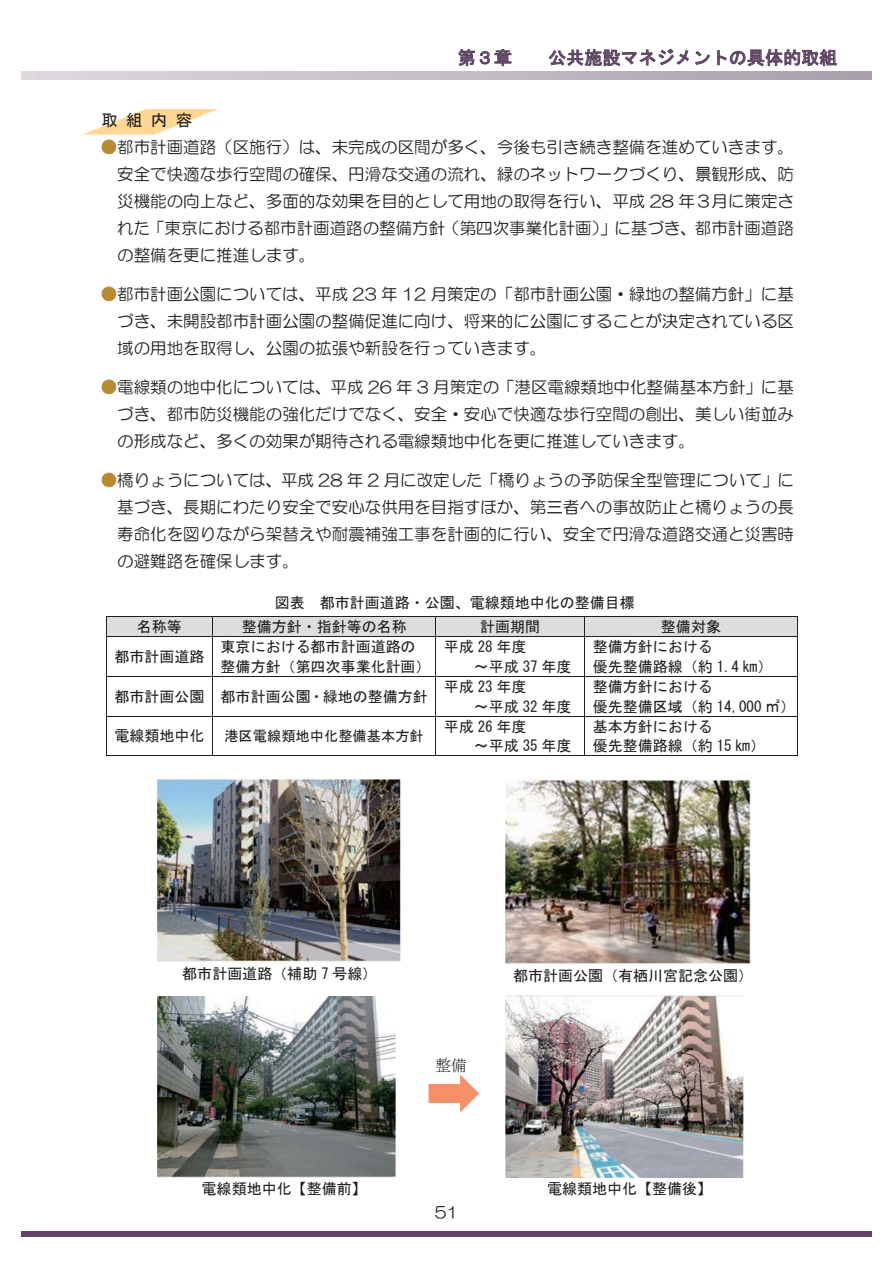
<style>
.page{position:relative;width:893px;height:1263px;background:#fff}
.page>*{position:absolute;margin:0;border:0;box-sizing:border-box;transform-origin:0 0}
.t1{font:18px "MS Gothic";letter-spacing:.005em;color:#5f4665}
.t2{font:16.5px/27px "HG Maru Gothic MPRO";color:#231f20;text-align:justify}
.t3{font:16.5px "MS Gothic";color:#231f20}
.t4{font:15.75px "HG Maru Gothic MPRO";color:#231f20}
.t5{font:15.75px "MS Mincho";color:#231f20}
.t6{font:15px/19.5px "MS Gothic";color:#231f20}
.t7{font:14.25px "MS Gothic";color:#231f20}
.s1{color:#b98a32}
</style>
<div class="page">
<img style="left:83px;top:109px;width:135px;height:26px">
<svg style="left:102px;top:140px;width:14px;height:14px"></svg>
<svg style="left:102px;top:287px;width:14px;height:14px"></svg>
<svg style="left:102px;top:380px;width:14px;height:14px"></svg>
<svg style="left:102px;top:473px;width:14px;height:14px"></svg>
<div style="left:107px;top:617px;width:105px;height:20px;background:#dcdddf"></div>
<div style="left:213px;top:617px;width:222px;height:20px;background:#dcdddf"></div>
<div style="left:436px;top:617px;width:148px;height:20px;background:#dcdddf"></div>
<div style="left:585px;top:617px;width:212px;height:20px;background:#dcdddf"></div>
<hr style="left:107px;top:616px;width:105px;height:1px;background:#231f20">
<hr style="left:213px;top:616px;width:222px;height:1px;background:#231f20">
<hr style="left:436px;top:616px;width:148px;height:1px;background:#231f20">
<hr style="left:585px;top:616px;width:212px;height:1px;background:#231f20">
<svg style="left:106px;top:616px;width:1px;height:21px"></svg>
<hr style="left:107px;top:637px;width:105px;height:1px;background:#231f20">
<svg style="left:212px;top:616px;width:1px;height:21px"></svg>
<hr style="left:213px;top:637px;width:222px;height:1px;background:#231f20">
<svg style="left:435px;top:616px;width:1px;height:21px"></svg>
<hr style="left:436px;top:637px;width:148px;height:1px;background:#231f20">
<svg style="left:584px;top:616px;width:1px;height:21px"></svg>
<hr style="left:585px;top:637px;width:212px;height:1px;background:#231f20">
<svg style="left:797px;top:616px;width:1px;height:21px"></svg>
<hr style="left:106px;top:637px;width:1px;height:39px;background:#231f20">
<hr style="left:212px;top:637px;width:1px;height:39px;background:#231f20">
<hr style="left:435px;top:637px;width:1px;height:39px;background:#231f20">
<hr style="left:584px;top:637px;width:1px;height:39px;background:#231f20">
<hr style="left:797px;top:637px;width:1px;height:39px;background:#231f20">
<hr style="left:107px;top:676px;width:105px;height:1px;background:#231f20">
<hr style="left:213px;top:676px;width:222px;height:1px;background:#231f20">
<hr style="left:436px;top:676px;width:148px;height:1px;background:#231f20">
<hr style="left:585px;top:676px;width:212px;height:1px;background:#231f20">
<hr style="left:106px;top:677px;width:1px;height:39px;background:#231f20">
<hr style="left:212px;top:677px;width:1px;height:39px;background:#231f20">
<hr style="left:435px;top:677px;width:1px;height:39px;background:#231f20">
<hr style="left:584px;top:677px;width:1px;height:39px;background:#231f20">
<hr style="left:797px;top:677px;width:1px;height:39px;background:#231f20">
<hr style="left:107px;top:716px;width:105px;height:1px;background:#231f20">
<hr style="left:213px;top:716px;width:222px;height:1px;background:#231f20">
<hr style="left:436px;top:716px;width:148px;height:1px;background:#231f20">
<hr style="left:585px;top:716px;width:212px;height:1px;background:#231f20">
<hr style="left:106px;top:717px;width:1px;height:39px;background:#231f20">
<hr style="left:107px;top:756px;width:105px;height:1px;background:#231f20">
<hr style="left:212px;top:717px;width:1px;height:39px;background:#231f20">
<hr style="left:213px;top:756px;width:222px;height:1px;background:#231f20">
<hr style="left:435px;top:717px;width:1px;height:39px;background:#231f20">
<hr style="left:436px;top:756px;width:148px;height:1px;background:#231f20">
<hr style="left:584px;top:717px;width:1px;height:39px;background:#231f20">
<hr style="left:585px;top:756px;width:212px;height:1px;background:#231f20">
<hr style="left:797px;top:717px;width:1px;height:39px;background:#231f20">
<svg style="left:21px;top:72px;width:851px;height:8px;background:#c4bfc7"></svg>
<svg style="left:458px;top:49px;width:53px;height:17px"></svg>
<svg style="left:548px;top:49px;width:141px;height:26px"></svg>
<svg style="left:695px;top:51px;width:15px;height:14px"></svg>
<svg style="left:717px;top:49px;width:120px;height:26px"></svg>
<div style="left:0;top:1232px;width:893px;height:5px;background:#5f4665"></div>
<img style="left:157px;top:780px;width:244px;height:183px">
<img style="left:505px;top:780px;width:245px;height:184px">
<img style="left:157px;top:996px;width:238px;height:181px">
<svg style="left:428px;top:1074px;width:51px;height:38px"></svg>
<img style="left:505px;top:996px;width:238px;height:182px">
<div style="left:0;top:0;width:21px;height:1263px;background:#fff"></div>
<div style="left:872px;top:0;width:21px;height:1263px;background:#fff"></div>
<p class="t1" style="left:458px;top:49px;width:56px">第３章</p>
<p class="t1" style="left:548px;top:49px;width:291px">公共施設マネジメントの具体的取組</p>
<p class="t3" style="left:101px;top:112px;width:92px">取組内容</p>
<p class="t2" style="left:117px;top:133px;width:678px;text-indent:-17px"><span class="s1">●</span>都市計画道路（区施行）は、未完成の区間が多く、今後も引き続き整備を進めていきます。安全で快適な歩行空間の確保、円滑な交通の流れ、緑のネットワークづくり、景観形成、防災機能の向上など、多面的な効果を目的として用地の取得を行い、平成 28 年３月に策定された「東京における都市計画道路の整備方針（第四次事業化計画）」に基づき、都市計画道路の整備を更に推進します。</p>
<p class="t2" style="left:117px;top:280px;width:678px;text-indent:-17px"><span class="s1">●</span>都市計画公園については、平成 23 年 12 月策定の「都市計画公園・緑地の整備方針」に基づき、未開設都市計画公園の整備促進に向け、将来的に公園にすることが決定されている区域の用地を取得し、公園の拡張や新設を行っていきます。</p>
<p class="t2" style="left:117px;top:373px;width:678px;text-indent:-17px"><span class="s1">●</span>電線類の地中化については、平成 26 年 3 月策定の「港区電線類地中化整備基本方針」に基づき、都市防災機能の強化だけでなく、安全・安心で快適な歩行空間の創出、美しい街並みの形成など、多くの効果が期待される電線類地中化を更に推進していきます。</p>
<p class="t2" style="left:117px;top:466px;width:678px;text-indent:-17px"><span class="s1">●</span>橋りょうについては、平成 28 年 2 月に改定した「橋りょうの予防保全型管理について」に基づき、長期にわたり安全で安心な供用を目指すほか、第三者への事故防止と橋りょうの長寿命化を図りながら架替えや耐震補強工事を計画的に行い、安全で円滑な道路交通と災害時の避難路を確保します。</p>
<p class="t6" style="left:275px;top:593px;width:362px">図表 都市計画道路・公園、電線類地中化の整備目標</p>
<p class="t6" style="left:137px;top:617px;width:47px">名称等</p>
<p class="t6" style="left:242px;top:617px;width:167px">整備方針・指針等の名称</p>
<p class="t6" style="left:480px;top:617px;width:62px">計画期間</p>
<p class="t6" style="left:661px;top:617px;width:62px">整備対象</p>
<p class="t6" style="left:114px;top:647px;width:92px">都市計画道路</p>
<p class="t6" style="left:221px;top:637px;width:212px">東京における都市計画道路の整備方針（第四次事業化計画）</p>
<p class="t6" style="left:474px;top:637px;width:99px;text-indent:-30px">平成 28 年度<br>～平成 37 年度</p>
<p class="t6" style="left:593px;top:637px;width:182px">整備方針における<br>優先整備路線（約 1.4 ㎞）</p>
<p class="t6" style="left:114px;top:687px;width:315px">都市計画公園 都市計画公園・緑地の整備方針</p>
<p class="t6" style="left:474px;top:677px;width:99px;text-indent:-30px">平成 23 年度<br>～平成 32 年度</p>
<p class="t6" style="left:593px;top:677px;width:204px">整備方針における<br>優先整備区域（約 14,000 ㎡）</p>
<p class="t6" style="left:114px;top:726px;width:92px">電線類地中化</p>
<p class="t7" style="left:224px;top:729px;width:201px">港区電線類地中化整備基本方針</p>
<p class="t6" style="left:474px;top:717px;width:99px;text-indent:-30px">平成 26 年度<br>～平成 35 年度</p>
<p class="t6" style="left:593px;top:717px;width:174px">基本方針における<br>優先整備路線（約 15 ㎞）</p>
<p class="t6" style="left:182px;top:964px;width:197px">都市計画道路（補助 7 号線）</p>
<p class="t6" style="left:513px;top:966px;width:242px">都市計画公園（有栖川宮記念公園）</p>
<p class="t5" style="left:435px;top:1058px;width:33px">整備</p>
<p class="t6" style="left:202px;top:1179px;width:167px">電線類地中化【整備前】</p>
<p class="t6" style="left:547px;top:1179px;width:167px">電線類地中化【整備後】</p>
<p class="t4" style="left:435px;top:1205px;width:25px">51</p>
</div>
